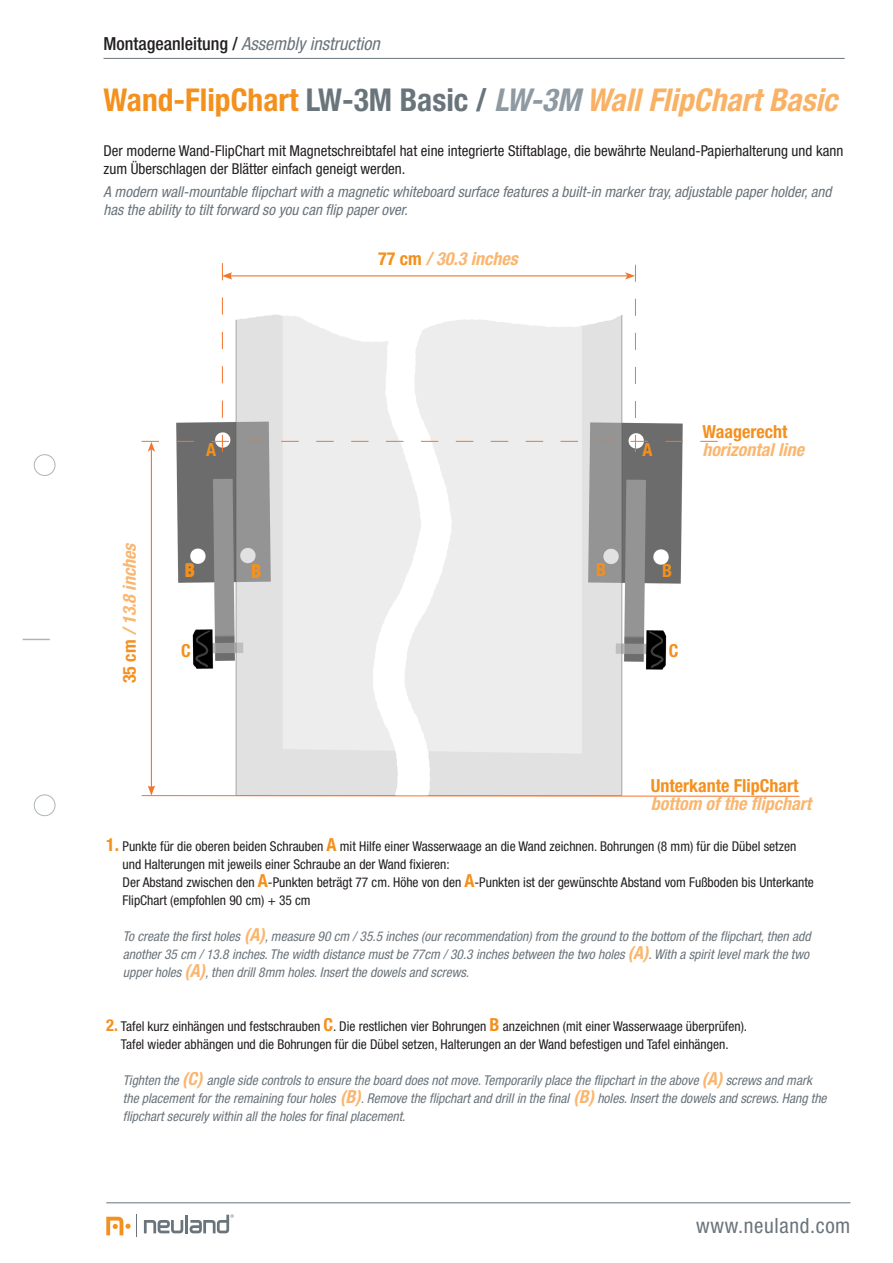
<style>
.page{position:relative;width:893px;height:1263px;background:#fff}
.page>*{position:absolute;margin:0;border:0;box-sizing:border-box;transform-origin:0 0}
.t1{font:italic 700 condensed 31.5px "Helvetica Neue";color:#f9b165}
.t2{font:condensed 21px "Helvetica Neue";letter-spacing:.03em;color:#6a747b}
.t3{font:italic 700 condensed 18px "Helvetica Neue";color:#fab66f}
.t4{font:700 condensed 18px "Helvetica Neue";color:#f4901d}
.t5{font:italic condensed 18px "Helvetica Neue";color:#6a747b}
.t6{font:condensed 15px/18px "Helvetica Neue";color:#231f20}
.t7{font:italic condensed 15px/18px "Helvetica Neue";color:#6a747b}
.t8{font:italic condensed 13.5px/18px "Helvetica Neue";color:#6a747b;text-align:justify}
.t9{font:condensed 13.5px/18px "Helvetica Neue";color:#231f20}
.s1{font-weight:500;font-style:normal;color:#231f20}
.s2{font-style:normal;color:#f4901d}
.s3{font-style:normal;color:#6a747b}
.s4{color:#8f99a1}
.s5{font-weight:700;font-size:18px;color:#f4901d}
.s6{font-weight:700;font-size:18px;color:#fff}
.s7{font-weight:700;font-size:18px;color:#fab66f}
.s8{font-weight:700;font-size:16.5px;color:#f4901d}
</style>
<div class="page">
<hr style="left:104px;top:58px;width:741px;height:1px;background:#6a747b">
<div style="left:34px;top:454px;width:21px;height:22px;border:1px solid #adb4ba;border-radius:50%"></div>
<div style="left:34px;top:795px;width:21px;height:21px;border:1px solid #adb4ba;border-radius:50%"></div>
<svg style="left:23px;top:639px;width:27px;height:1px"></svg>
<hr style="left:106px;top:1202px;width:744px;height:1px;background:#6a747b">
<svg style="left:106px;top:1215px;width:31px;height:22px"></svg>
<svg style="left:144px;top:1220px;width:39px;height:13px"></svg>
<hr style="left:185px;top:1215px;width:3px;height:18px;background:#6a747b">
<svg style="left:190px;top:1214px;width:44px;height:19px"></svg>
<img style="left:141px;top:440px;width:542px;height:345px">
<hr style="left:151px;top:449px;width:1px;height:339px;background:#f3752c">
<svg style="left:141px;top:785px;width:659px;height:12px"></svg>
<svg style="left:142px;top:263px;width:576px;height:189px"></svg>
<h3 class="t5" style="left:104px;top:33px;width:278px"><span class="s1">Montageanleitung /</span> Assembly instruction</h3>
<h1 class="t1" style="left:104px;top:81px;width:735px"><span class="s2">Wand-FlipChart</span> <span class="s3">LW-3M Basic /</span> <span class="s4">LW-3M</span> Wall FlipChart Basic</h1>
<p class="t6" style="left:104px;top:141px;width:741px">Der moderne Wand-FlipChart mit Magnetschreibtafel hat eine integrierte Stiftablage, die bewährte Neuland-Papierhalterung und kann zum Überschlagen der Blätter einfach geneigt werden.</p>
<p class="t7" style="left:104px;top:182px;width:729px">A modern wall-mountable flipchart with a magnetic whiteboard surface features a built-in marker tray, adjustable paper holder, and has the ability to tilt forward so you can flip paper over.</p>
<h3 class="t3" style="left:378px;top:248px;width:141px"><span class="s2">77 cm</span> / 30.3 inches</h3>
<h3 class="t3" style="left:119px;top:683px;width:142px;rotate:-90deg"><span class="s2">35 cm</span> / 13.8 inches</h3>
<h3 class="t4" style="left:206px;top:438px;width:12px">A</h3>
<h3 class="t4" style="left:642px;top:438px;width:12px">A</h3>
<h3 class="t4" style="left:702px;top:421px;width:87px">Waagerecht</h3>
<h3 class="t3" style="left:702px;top:439px;width:103px">horizontal line</h3>
<h3 class="t4" style="left:185px;top:559px;width:12px">B</h3>
<h3 class="t4" style="left:251px;top:560px;width:12px">B</h3>
<h3 class="t4" style="left:596px;top:559px;width:12px">B</h3>
<h3 class="t4" style="left:662px;top:560px;width:12px">B</h3>
<h3 class="t4" style="left:181px;top:640px;width:11px">C</h3>
<h3 class="t4" style="left:669px;top:640px;width:11px">C</h3>
<h3 class="t4" style="left:651px;top:775px;width:149px">Unterkante FlipChart</h3>
<h3 class="t3" style="left:651px;top:793px;width:162px">bottom of the flipchart</h3>
<p class="t9" style="left:122px;top:837px;width:693px;text-indent:-16px"><span class="s5">1.</span> Punkte für die oberen beiden Schrauben <span class="s5">A</span> mit Hilfe einer Wasserwaage an die Wand zeichnen. Bohrungen (8 mm) für die Dübel setzen und Halterungen mit jeweils einer Schraube an der Wand fixieren:<br>Der Abstand zwischen den <span class="s5">A</span>-Punkten beträgt 77 cm. Höhe von den <span class="s5">A</span>-Punkten ist der gewünschte Abstand vom Fußboden bis Unterkante FlipChart (empfohlen 90 cm) + 35 cm</p>
<p class="t8" style="left:123px;top:927px;width:689px;text-indent:-17px"><span class="s6">1.</span> To create the first holes <span class="s7">(A)</span>, measure 90 cm / 35.5 inches (our recommendation) from the ground to the bottom of the flipchart, then add another 35 cm / 13.8 inches. The width distance must be 77cm / 30.3 inches between the two holes <span class="s7">(A)</span>. With a spirit level mark the two upper holes <span class="s7">(A)</span>, then drill 8mm holes. Insert the dowels and screws.</p>
<p class="t9" style="left:106px;top:1017px;width:642px;text-align:center"><span class="s8">2.</span> Tafel kurz einhängen und festschrauben <span class="s5">C</span>. Die restlichen vier Bohrungen <span class="s5">B</span> anzeichnen (mit einer Wasserwaage überprüfen).<br>Tafel wieder abhängen und die Bohrungen für die Dübel setzen, Halterungen an der Wand befestigen und Tafel einhängen.</p>
<p class="t8" style="left:123px;top:1071px;width:705px;text-align:left;text-indent:-17px"><span class="s6">2.</span> Tighten the <span class="s7">(C)</span> angle side controls to ensure the board does not move. Temporarily place the flipchart in the above <span class="s7">(A)</span> screws and mark the placement for the remaining four holes <span class="s7">(B)</span>. Remove the flipchart and drill in the final <span class="s7">(B)</span> holes. Insert the dowels and screws. Hang the flipchart securely within all the holes for final placement.</p>
<h2 class="t2" style="left:696px;top:1213px;width:156px">www.neuland.com</h2>
</div>
